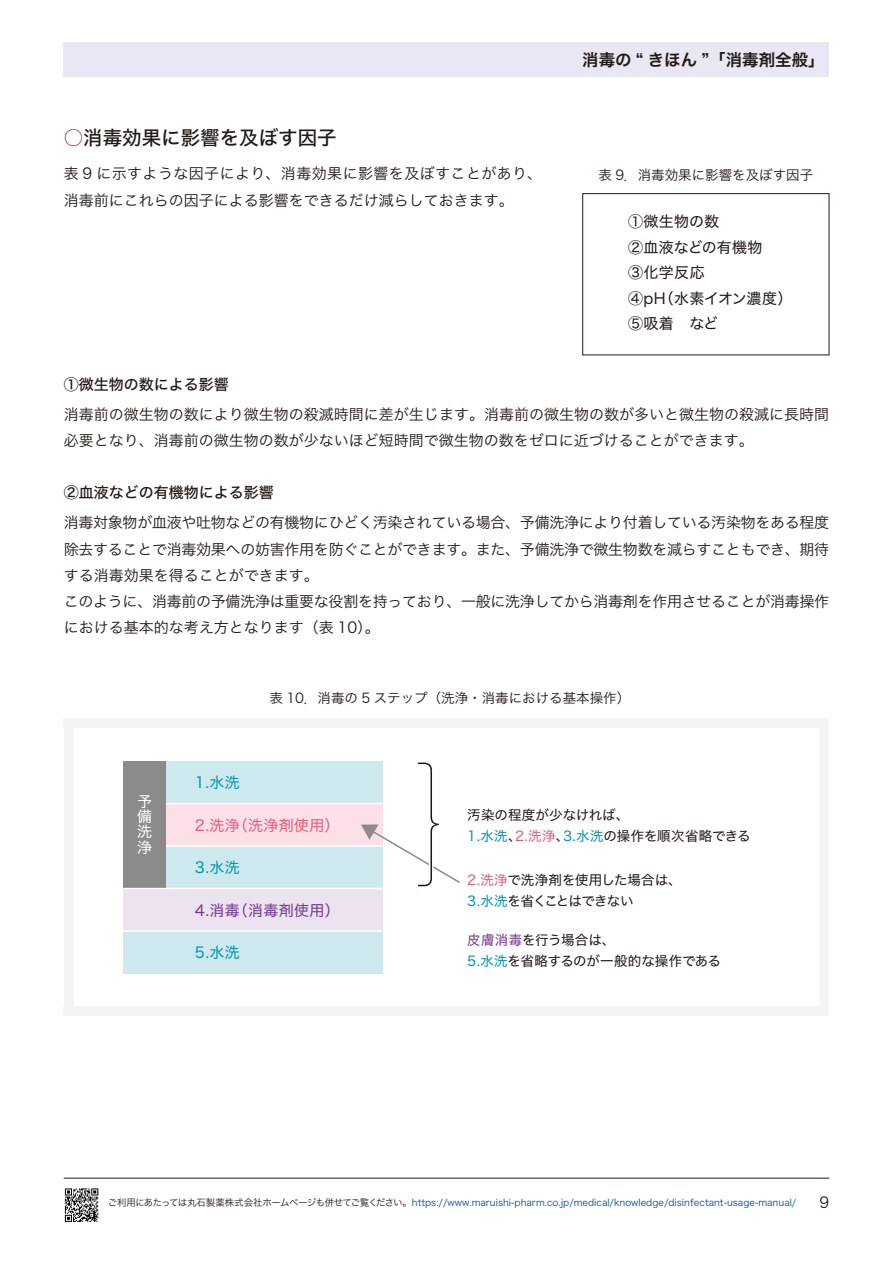
<style>
.page{position:relative;width:893px;height:1263px;background:#fff}
.page>*{position:absolute;margin:0;border:0;box-sizing:border-box;transform-origin:0 0}
.t1{font:19.5px "Hiragino Sans W5";color:#231916}
.t2{font:16.5px "Hiragino Sans W6";color:#231916}
.t3{font:15px/26.2px "Hiragino Sans W3";letter-spacing:-.02em;color:#231916}
.t4{font:15px/26.2px "Hiragino Sans W3";color:#231916}
.t5{font:15px/25.5px "Hiragino Sans W4";letter-spacing:.025em;color:#231916}
.t6{font:15px "Hiragino Sans W5";color:#231916}
.t7{font:15px "Hiragino Sans W4";color:#0097b1}
.t8{font:15px "Hiragino Sans W4";letter-spacing:.025em;color:#ea5c7b}
.t9{font:15px "Hiragino Sans W4";letter-spacing:.025em;color:#733b90}
.t10{font:15px/15.3px "Hiragino Sans W4";color:#fff;text-align:justify}
.t11{font:13.5px/21px "Hiragino Sans W4";letter-spacing:-.005em;color:#231916}
.t12{font:13.5px "Hiragino Sans W3";color:#231916}
.t13{font:9.45px "Hiragino Sans W3";color:#004ea2}
.s1{color:#d1131c}
.s2{color:#0097b1}
.s3{color:#ea5c7b}
.s4{color:#733b90}
.s5{color:#231916}
</style>
<div class="page">
<div style="left:64px;top:718px;width:765px;height:10px;background:#f4f4f5"></div>
<div style="left:64px;top:1006px;width:765px;height:10px;background:#f4f4f5"></div>
<div style="left:64px;top:718px;width:10px;height:298px;background:#f4f4f5"></div>
<div style="left:819px;top:718px;width:10px;height:298px;background:#f4f4f5"></div>
<div style="left:123px;top:761px;width:260px;height:42px;background:#cee9ee"></div>
<div style="left:123px;top:803px;width:260px;height:43px;background:#fbe0e7"></div>
<div style="left:123px;top:846px;width:260px;height:42px;background:#cee9ee"></div>
<div style="left:123px;top:931px;width:260px;height:43px;background:#cee9ee"></div>
<div style="left:123px;top:888px;width:260px;height:43px;background:#ede2ef"></div>
<hr style="left:123px;top:803px;width:260px;height:1px;background:#fff">
<hr style="left:123px;top:845px;width:260px;height:2px;background:#fff">
<hr style="left:123px;top:930px;width:260px;height:2px;background:#fff">
<div style="left:123px;top:761px;width:43px;height:127px;background:#8a8b8a"></div>
<hr style="left:123px;top:888px;width:260px;height:1px;background:#fff">
<svg style="left:361px;top:762px;width:99px;height:125px"></svg>
<div style="left:583px;top:193px;width:246px;height:162px;border:1px solid #231916"></div>
<hr style="left:64px;top:1178px;width:765px;height:1px;background:#231916">
<div style="left:64px;top:43px;width:765px;height:34px;background:#e9e7f3"></div>
<svg style="left:98px;top:1188px;width:1px;height:30px"></svg>
<svg style="left:65px;top:1188px;width:33px;height:34px"></svg>
<h1 class="t1" style="left:64px;top:120px;width:274px"><span class="s1">○</span>消毒効果に影響を及ぼす因子</h1>
<p class="t4" style="left:64px;top:160px;width:480px">表 9 に示すような因子により、消毒効果に影響を及ぼすことがあり、消毒前にこれらの因子による影響をできるだけ減らしておきます。</p>
<p class="t2" style="left:582px;top:45px;width:244px">消毒の “ きほん ”「消毒剤全般」</p>
<p class="t12" style="left:598px;top:163px;width:216px">表 9．消毒効果に影響を及ぼす因子</p>
<p class="t5" style="left:628px;top:208px;width:166px">①微生物の数<br>②血液などの有機物<br>③化学反応<br>④pH（水素イオン濃度）<br>⑤吸着　など</p>
<p class="t6" style="left:64px;top:370px;width:166px">①微生物の数による影響</p>
<p class="t4" style="left:64px;top:400px;width:767px">消毒前の微生物の数により微生物の殺滅時間に差が生じます。消毒前の微生物の数が多いと微生物の殺滅に長時間必要となり、消毒前の微生物の数が少ないほど短時間で微生物の数をゼロに近づけることができます。</p>
<p class="t6" style="left:64px;top:479px;width:211px">②血液などの有機物による影響</p>
<p class="t3" style="left:64px;top:508px;width:767px">消毒対象物が血液や吐物などの有機物にひどく汚染されている場合、予備洗浄により付着している汚染物をある程度除去することで消毒効果への妨害作用を防ぐことができます。また、予備洗浄で微生物数を減らすこともでき、期待する消毒効果を得ることができます。<br>このように、消毒前の予備洗浄は重要な役割を持っており、一般に洗浄してから消毒剤を作用させることが消毒操作における基本的な考え方となります（表 10）。</p>
<p class="t10" style="left:137px;top:792px;width:16px">予備洗浄</p>
<p class="t7" style="left:195px;top:769px;width:46px">1.水洗</p>
<p class="t12" style="left:269px;top:686px;width:362px">表 10．消毒の 5 ステップ（洗浄・消毒における基本操作）</p>
<p class="t8" style="left:195px;top:812px;width:146px">2.洗浄（洗浄剤使用）</p>
<p class="t7" style="left:195px;top:854px;width:46px">3.水洗</p>
<p class="t9" style="left:195px;top:897px;width:146px">4.消毒（消毒剤使用）</p>
<p class="t7" style="left:195px;top:939px;width:46px">5.水洗</p>
<p class="t11" style="left:467px;top:804px;width:285px">汚染の程度が少なければ、<br><span class="s2">1.水洗</span>、<span class="s3">2.洗浄</span>、<span class="s2">3.水洗</span>の操作を順次省略できる</p>
<p class="t11" style="left:467px;top:868px;width:216px"><span class="s3">2.洗浄</span>で洗浄剤を使用した場合は、<br><span class="s2">3.水洗</span>を省くことはできない</p>
<p class="t11" style="left:467px;top:928px;width:255px"><span class="s4">皮膚消毒</span>を行う場合は、<br><span class="s2">5.水洗</span>を省略するのが一般的な操作である</p>
<p class="t13" style="left:108px;top:1194px;width:690px"><span class="s5">ご利用にあたっては丸石製薬株式会社ホームページも併せてご覧ください。</span>https://www.maruishi-pharm.co.jp/medical/knowledge/disinfectant-usage-manual/</p>
<p class="t4" style="left:819px;top:1188px;width:11px">9</p>
</div>
